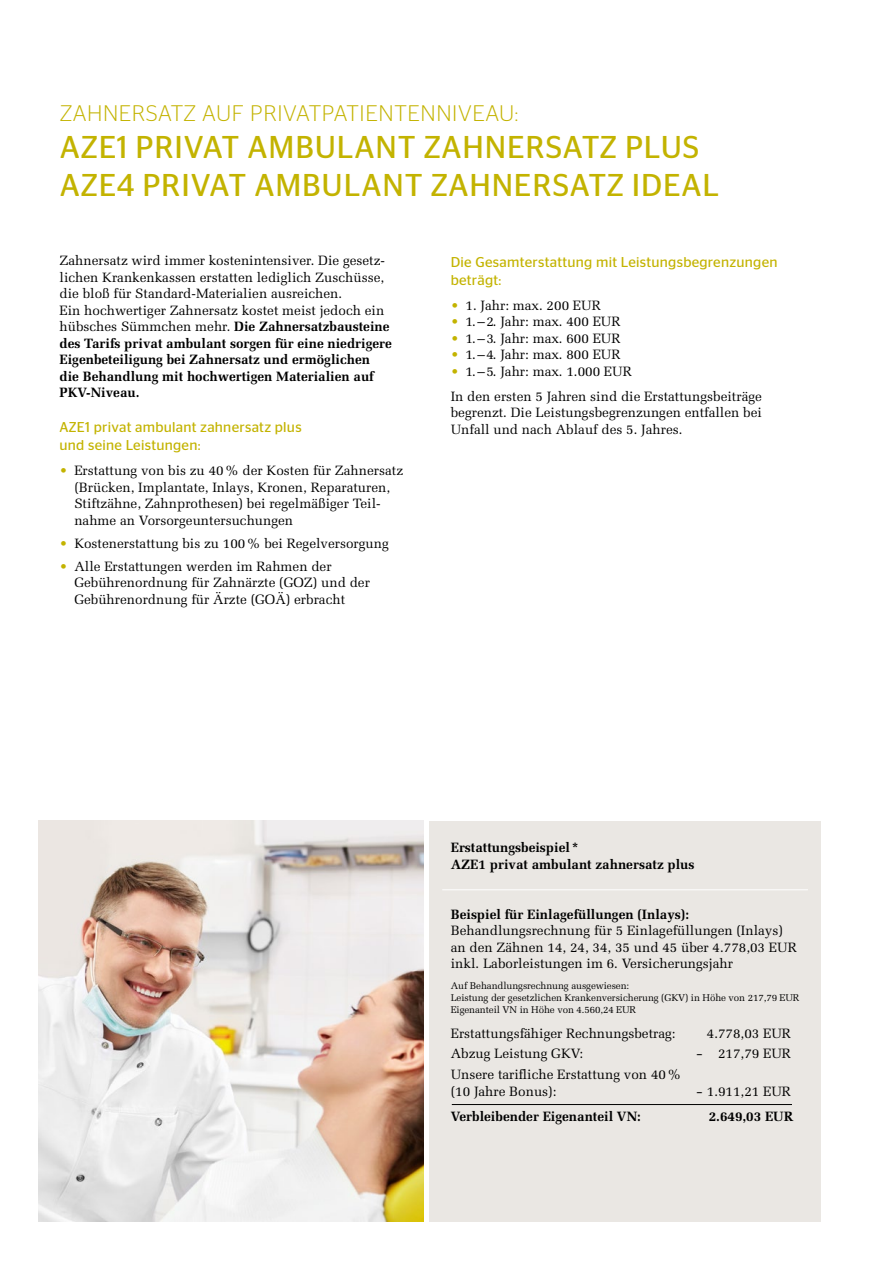
<style>
.page{position:relative;width:893px;height:1263px;background:#fff}
.page>*{position:absolute;margin:0;border:0;box-sizing:border-box;transform-origin:0 0}
.t1{font:31.5px/37.5px "Stag Sans";letter-spacing:.03em;color:#c3b300}
.t2{font:300 22.5px "Stag Sans";letter-spacing:.03em;color:#c3b300}
.t3{font:14.25px/18px "Stag Sans";letter-spacing:.02em;color:#c3b300}
.t4{font:13.5px/16.5px "Melior LT Std";color:#000}
.t5{font:700 13.5px/16.5px "Melior LT Std";color:#000}
.t6{font:13.5px "Melior LT Std";color:#000;scale:1.5 1}
.t7{font:9.75px/12px "Melior LT Std";letter-spacing:-.01em;color:#000}
.s1{font-weight:700}
.s2{color:#c3b300}
</style>
<div class="page">
<div style="left:429px;top:821px;width:392px;height:400px;background:#eae7e3"></div>
<hr style="left:452px;top:1104px;width:340px;height:1px;background:#000">
<hr style="left:442px;top:889px;width:366px;height:1px;background:#fff">
<img style="left:38px;top:821px;width:385px;height:400px">
<h2 class="t2" style="left:60px;top:100px;width:460px">ZAHNERSATZ AUF PRIVATPATIENTENNIVEAU:</h2>
<h1 class="t1" style="left:60px;top:128px;width:661px">AZE1 PRIVAT AMBULANT ZAHNERSATZ PLUS<br>AZE4 PRIVAT AMBULANT ZAHNERSATZ IDEAL</h1>
<p class="t4" style="left:60px;top:252px;width:334px">Zahnersatz wird immer kostenintensiver. Die gesetz&shy;lichen Krankenkassen erstatten lediglich Zuschüsse, die bloß für Standard-Materialien ausreichen.<br>Ein hochwertiger Zahnersatz kostet meist jedoch ein hübsches Sümmchen mehr. <span class="s1">Die Zahnersatzbausteine des Tarifs privat ambulant sorgen für eine niedrigere Eigenbeteiligung bei Zahnersatz und ermöglichen die Behandlung mit hochwertigen Materialien auf PKV-Niveau.</span></p>
<p class="t3" style="left:60px;top:418px;width:244px">AZE1 privat ambulant zahnersatz plus und seine Leistungen:</p>
<p class="t4" style="left:74px;top:462px;width:330px;text-indent:-15px"><span class="s2">•</span> Erstattung von bis zu 40% der Kosten für Zahnersatz (Brücken, Implantate, Inlays, Kronen, Reparaturen, Stiftzähne, Zahnprothesen) bei regelmäßiger Teil&shy;nahme an Vorsorgeuntersuchungen</p>
<p class="t4" style="left:60px;top:535px;width:331px"><span class="s2">•</span> Kostenerstattung bis zu 100% bei Regelversorgung</p>
<p class="t4" style="left:74px;top:558px;width:297px;text-indent:-15px"><span class="s2">•</span> Alle Erstattungen werden im Rahmen der<br>Gebührenordnung für Zahnärzte (GOZ) und der<br>Gebührenordnung für Ärzte (GOÄ) erbracht</p>
<p class="t3" style="left:451px;top:252px;width:328px">Die Gesamterstattung mit Leistungsbegrenzungen beträgt:</p>
<p class="t4" style="left:451px;top:297px;width:151px"><span class="s2">•</span> 1. Jahr: max. 200 EUR</p>
<p class="t4" style="left:451px;top:313px;width:171px"><span class="s2">•</span> 1. – 2. Jahr: max. 400 EUR</p>
<p class="t4" style="left:451px;top:330px;width:171px"><span class="s2">•</span> 1. – 3. Jahr: max. 600 EUR</p>
<p class="t4" style="left:451px;top:346px;width:171px"><span class="s2">•</span> 1. – 4. Jahr: max. 800 EUR</p>
<p class="t4" style="left:451px;top:358px;width:313px;line-height:25px"><span class="s2">•</span> 1. – 5. Jahr: max. 1.000 EUR<br>In den ersten 5 Jahren sind die Erstattungsbeiträge</p>
<p class="t4" style="left:451px;top:404px;width:313px">begrenzt. Die Leistungsbegrenzungen entfallen bei<br>Unfall und nach Ablauf des 5. Jahres.</p>
<p class="t5" style="left:451px;top:839px;width:245px">Erstattungsbeispiel*<br>AZE1 privat ambulant zahnersatz plus</p>
<p class="t5" style="left:451px;top:906px;width:240px">Beispiel für Einlagefüllungen (Inlays):</p>
<p class="t4" style="left:451px;top:922px;width:347px">Behandlungsrechnung für 5 Einlagefüllungen (Inlays) an den Zähnen 14, 24, 34, 35 und 45 über 4.778,03 EUR inkl. Laborleistungen im 6. Versicherungsjahr</p>
<p class="t7" style="left:451px;top:979px;width:350px">Auf Behandlungsrechnung ausgewiesen:<br>Leistung der gesetzlichen Krankenversicherung (GKV) in Höhe von 217,79 EUR<br>Eigenanteil VN in Höhe von 4.560,24 EUR</p>
<p class="t4" style="left:451px;top:1025px;width:226px">Erstattungsfähiger Rechnungsbetrag:</p>
<p class="t4" style="left:707px;top:1025px;width:86px">4.778,03 EUR</p>
<p class="t4" style="left:451px;top:1045px;width:134px">Abzug Leistung GKV:</p>
<p class="t6" style="left:696px;top:1046px;width:65px">- 217,79 EUR</p>
<p class="t4" style="left:451px;top:1066px;width:232px">Unsere tarifliche Erstattung von 40% (10 Jahre Bonus):</p>
<p class="t6" style="left:696px;top:1083px;width:65px">- 1.911,21 EUR</p>
<p class="t5" style="left:451px;top:1108px;width:192px">Verbleibender Eigenanteil VN:</p>
<p class="t5" style="left:709px;top:1108px;width:86px">2.649,03 EUR</p>
</div>
